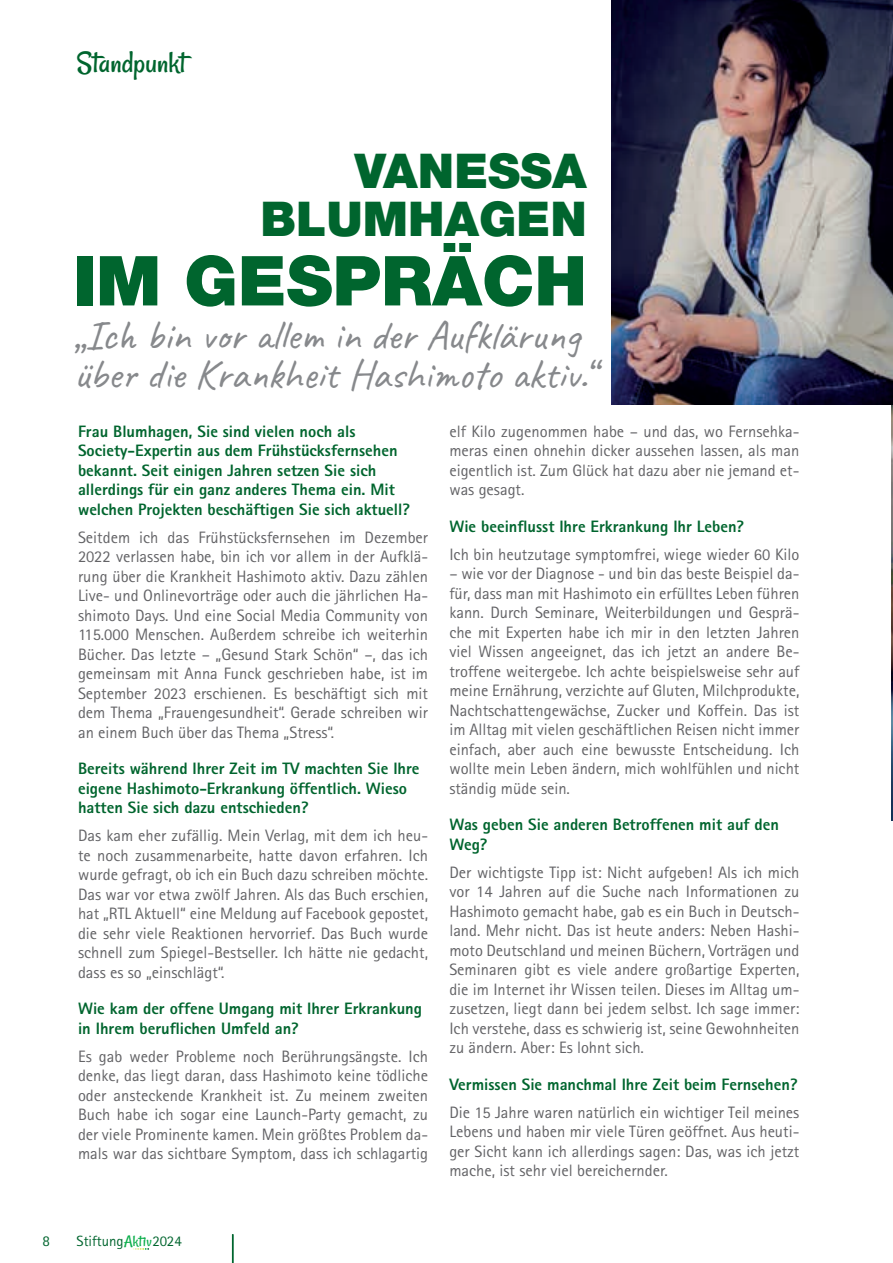
<style>
.page{position:relative;width:893px;height:1263px;background:#fff}
.page>*{position:absolute;margin:0;border:0;box-sizing:border-box;transform-origin:0 0}
.t1{font:900 69px "Helvetica Neue LT Pro";color:#00652e}
.t2{font:900 48px/48px "Helvetica Neue LT Pro";color:#00652e;text-align:right}
.t3{font:42px/39px "Caveat";color:#87898c}
.t4{font:31.5px "Rancho";color:#00652e}
.t5{font:16.5px/19.5px "Rotis Sans Serif Std";color:#636366;text-align:justify}
.t6{font:800 16.5px/19.5px "Rotis Sans Serif Std";color:#00652e}
.t7{font:15px "Rotis Sans Serif Std";color:#00652e}
.t8{font:14.85px "Rotis Sans Serif Std";color:#00652e}
.s1{font-family:"Rancho";font-size:16.2px;color:#0cae4c}
</style>
<div class="page">
<img style="left:891px;top:404px;width:2px;height:416px">
<img style="left:612px;top:0;width:281px;height:404px">
<svg style="left:133px;top:1248px;width:16px;height:2px"></svg>
<svg style="left:232px;top:1234px;width:1px;height:29px"></svg>
<h3 class="t4" style="left:77px;top:44px;width:111px">Standpunkt</h3>
<h2 class="t2" style="left:261px;top:147px;width:328px">VANESSA<br>BLUMHAGEN</h2>
<h1 class="t1" style="left:73px;top:240px;width:515px">IM GESPRÄCH</h1>
<h3 class="t3" style="left:74px;top:316px;width:522px">„Ich bin vor allem in der Aufklärung über die Krankheit Hashimoto aktiv.“</h3>
<p class="t6" style="left:78px;top:421px;width:334px">Frau Blumhagen, Sie sind vielen noch als Society-Expertin aus dem Frühstücksfernsehen bekannt. Seit einigen Jahren setzen Sie sich allerdings für ein ganz anderes Thema ein. Mit welchen Projekten beschäftigen Sie sich aktuell?</p>
<p class="t5" style="left:78px;top:527px;width:352px">Seitdem ich das Frühstücksfernsehen im Dezember 2022 verlassen habe, bin ich vor allem in der Aufklä&shy;rung über die Krankheit Hashimoto aktiv. Dazu zählen Live- und Onlinevorträge oder auch die jährlichen Ha&shy;shimoto Days. Und eine Social Media Community von 115.000 Menschen. Außerdem schreibe ich weiterhin Bücher. Das letzte – „Gesund Stark Schön“ –, das ich gemeinsam mit Anna Funck geschrieben habe, ist im September 2023 erschienen. Es beschäftigt sich mit dem Thema „Frauengesundheit“. Gerade schreiben wir an einem Buch über das Thema „Stress“.</p>
<p class="t6" style="left:78px;top:759px;width:343px">Bereits während Ihrer Zeit im TV machten Sie Ihre eigene Hashimoto-Erkrankung öffentlich. Wieso hatten Sie sich dazu entschieden?</p>
<p class="t5" style="left:78px;top:826px;width:352px">Das kam eher zufällig. Mein Verlag, mit dem ich heu&shy;te noch zusammenarbeite, hatte davon erfahren. Ich wurde gefragt, ob ich ein Buch dazu schreiben möchte.<br>Das war vor etwa zwölf Jahren. Als das Buch erschien, hat „RTL Aktuell“ eine Meldung auf Facebook gepostet, die sehr viele Reaktionen hervorrief. Das Buch wurde schnell zum Spiegel-Bestseller. Ich hätte nie gedacht, dass es so „einschlägt“.</p>
<p class="t6" style="left:78px;top:999px;width:345px">Wie kam der offene Umgang mit Ihrer Erkrankung in Ihrem beruflichen Umfeld an?</p>
<p class="t5" style="left:78px;top:1046px;width:352px">Es gab weder Probleme noch Berührungsängste. Ich denke, das liegt daran, dass Hashimoto keine tödliche oder ansteckende Krankheit ist. Zu meinem zweiten Buch habe ich sogar eine Launch-Party gemacht, zu der viele Prominente kamen. Mein größtes Problem da&shy;mals war das sichtbare Symptom, dass ich schlagartig</p>
<p class="t5" style="left:449px;top:421px;width:352px">elf Kilo zugenommen habe – und das, wo Fernsehka&shy;meras einen ohnehin dicker aussehen lassen, als man eigentlich ist. Zum Glück hat dazu aber nie jemand et&shy;was gesagt.</p>
<p class="t6" style="left:449px;top:516px;width:296px">Wie beeinflusst Ihre Erkrankung Ihr Leben?</p>
<p class="t5" style="left:449px;top:544px;width:352px">Ich bin heutzutage symptomfrei, wiege wieder 60 Kilo</p>
<p class="t5" style="left:449px;top:564px;width:352px">– wie vor der Diagnose - und bin das beste Beispiel da&shy;für, dass man mit Hashimoto ein erfülltes Leben führen kann. Durch Seminare, Weiterbildungen und Gesprä&shy;che mit Experten habe ich mir in den letzten Jahren viel Wissen angeeignet, das ich jetzt an andere Be&shy;troffene weitergebe. Ich achte beispielsweise sehr auf meine Ernährung, verzichte auf Gluten, Milchprodukte, Nachtschattengewächse, Zucker und Koffein. Das ist im Alltag mit vielen geschäftlichen Reisen nicht immer einfach, aber auch eine bewusste Entscheidung. Ich wollte mein Leben ändern, mich wohlfühlen und nicht ständig müde sein.</p>
<p class="t6" style="left:449px;top:815px;width:331px">Was geben Sie anderen Betroffenen mit auf den<br>Weg?</p>
<p class="t5" style="left:449px;top:862px;width:352px">Der wichtigste Tipp ist: Nicht aufgeben! Als ich mich vor 14 Jahren auf die Suche nach Informationen zu Hashimoto gemacht habe, gab es ein Buch in Deutsch&shy;land. Mehr nicht. Das ist heute anders: Neben Hashi&shy;moto Deutschland und meinen Büchern, Vorträgen und Seminaren gibt es viele andere großartige Experten, die im Internet ihr Wissen teilen. Dieses im Alltag um&shy;zusetzen, liegt dann bei jedem selbst. Ich sage immer:<br>Ich verstehe, dass es schwierig ist, seine Gewohnheiten zu ändern. Aber: Es lohnt sich.</p>
<p class="t6" style="left:449px;top:1074px;width:350px">Vermissen Sie manchmal Ihre Zeit beim Fernsehen?</p>
<p class="t5" style="left:449px;top:1102px;width:352px">Die 15 Jahre waren natürlich ein wichtiger Teil meines Lebens und haben mir viele Türen geöffnet. Aus heuti&shy;ger Sicht kann ich allerdings sagen: Das, was ich jetzt mache, ist sehr viel bereichernder.</p>
<p class="t7" style="left:43px;top:1231px;width:9px">8</p>
<p class="t8" style="left:77px;top:1232px;width:107px">Stiftung<span class="s1">Aktiv</span>2024</p>
</div>
